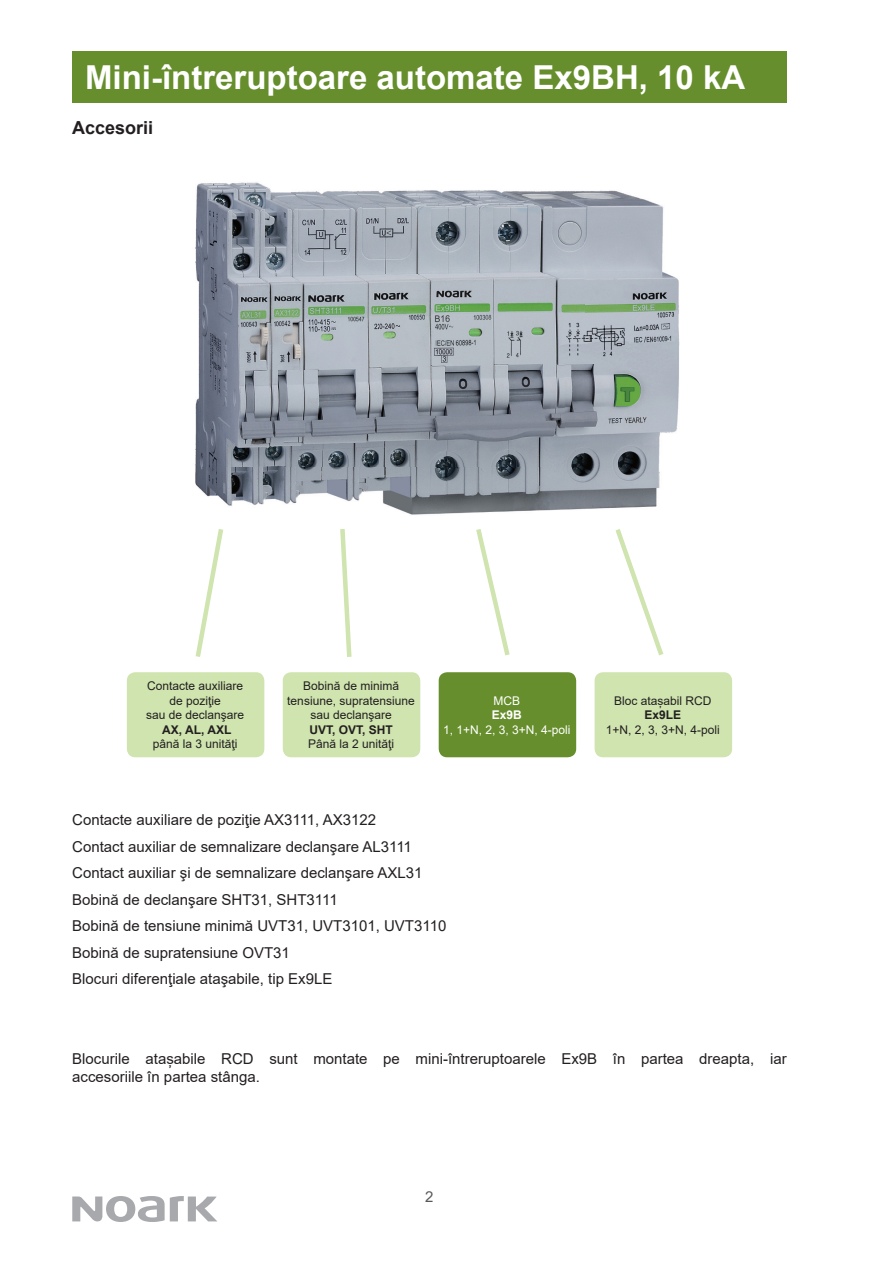
<style>
.page{position:relative;width:893px;height:1263px;background:#fff}
.page>*{position:absolute;margin:0;border:0;box-sizing:border-box;transform-origin:0 0}
.t1{font:700 33px "Arial";color:#fff}
.t2{font:700 18px "Arial";color:#231f20}
.t3{font:15px/26.5px "Arial";color:#231f20}
.t4{font:15px "Arial";color:#57585a}
.t5{font:12px/14.4px "Arial";color:#231f20;text-align:center}
.t6{font:700 12px "Arial";color:#231f20}
.t7{font:12px "Arial";color:#fff}
.t8{font:700 12px "Arial";color:#fff}
</style>
<div class="page">
<svg style="left:72px;top:1196px;width:145px;height:26px"></svg>
<div style="left:72px;top:51px;width:715px;height:51px;background:#668e2c"></div>
<img style="left:195px;top:182px;width:485px;height:333px">
<div style="left:439px;top:672px;width:137px;height:85px;background:#668e2c;border-radius:9px"></div>
<div style="left:595px;top:672px;width:137px;height:85px;background:#cfe4ae;border-radius:9px"></div>
<div style="left:283px;top:672px;width:137px;height:85px;background:#cfe4ae;border-radius:9px"></div>
<div style="left:127px;top:672px;width:137px;height:85px;background:#cfe4ae;border-radius:9px"></div>
<svg style="left:476px;top:529px;width:34px;height:127px"></svg>
<svg style="left:615px;top:529px;width:49px;height:127px"></svg>
<svg style="left:340px;top:529px;width:12px;height:128px"></svg>
<svg style="left:195px;top:529px;width:28px;height:128px"></svg>
<h1 class="t1" style="left:85px;top:54px;width:662px">Mini-întreruptoare automate Ex9BH, 10 kA</h1>
<p class="t2" style="left:72px;top:115px;width:83px">Accesorii</p>
<p class="t5" style="left:146px;top:679px;width:100px">Contacte auxiliare de poziţie<br>sau de declanşare</p>
<p class="t6" style="left:162px;top:721px;width:71px">AX, AL, AXL</p>
<p class="t5" style="left:153px;top:736px;width:86px">până la 3 unităţi</p>
<p class="t5" style="left:287px;top:679px;width:129px">Bobină de minimă tensiune, supratensiune sau declanşare</p>
<p class="t6" style="left:309px;top:721px;width:85px">UVT, OVT, SHT</p>
<p class="t5" style="left:308px;top:736px;width:88px">Până la 2 unităţi</p>
<p class="t7" style="left:494px;top:692px;width:28px">MCB</p>
<p class="t8" style="left:492px;top:706px;width:32px">Ex9B</p>
<p class="t7" style="left:443px;top:721px;width:129px">1, 1+N, 2, 3, 3+N, 4-poli</p>
<p class="t3" style="left:72px;top:807px;width:376px">Contacte auxiliare de poziţie AX3111, AX3122<br>Contact auxiliar de semnalizare declanşare AL3111<br>Contact auxiliar şi de semnalizare declanşare AXL31<br>Bobină de declanşare SHT31, SHT3111<br>Bobină de tensiune minimă UVT31, UVT3101, UVT3110<br>Bobină de supratensiune OVT31<br>Blocuri diferenţiale ataşabile, tip Ex9LE</p>
<p class="t5" style="left:614px;top:693px;width:99px">Bloc atașabil RCD</p>
<p class="t6" style="left:644px;top:706px;width:38px">Ex9LE</p>
<p class="t5" style="left:606px;top:722px;width:116px">1+N, 2, 3, 3+N, 4-poli</p>
<p class="t3" style="left:72px;top:1049px;width:716px;line-height:18px">Blocurile atașabile RCD sunt montate pe mini-întreruptoarele Ex9B în partea dreapta, iar accesoriile în partea stânga.</p>
<p class="t4" style="left:425px;top:1186px;width:10px">2</p>
</div>
